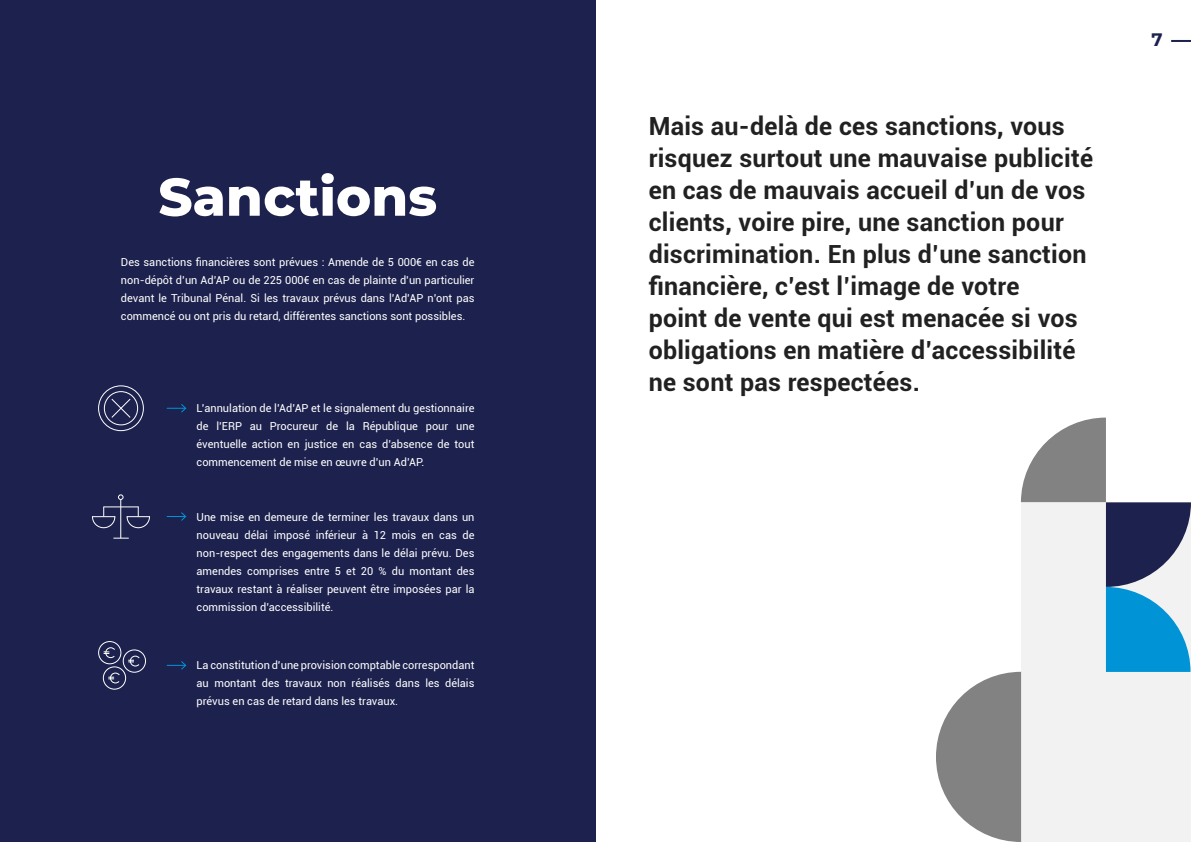
<style>
.page{position:relative;width:1191px;height:842px;background:#fff}
.page>*{position:absolute;margin:0;border:0;box-sizing:border-box;transform-origin:0 0}
.t1{font:800 53px "Montserrat";color:#fff}
.t2{font:700 25px/32px "Roboto";letter-spacing:.01em;color:#212121}
.t3{font:700 18px "Montserrat";color:#1c214d}
.t4{font:11px/18px "Roboto";color:#fff;text-align:justify}
</style>
<div class="page">
<hr style="left:1171px;top:40px;width:20px;height:2px;background:#1c214d">
<div style="left:0;top:0;width:595px;height:842px;background:#1c214d"></div>
<svg style="left:118px;top:494px;width:5px;height:6px"></svg>
<hr style="left:120px;top:500px;width:1px;height:38px;background:#fff">
<svg style="left:113px;top:538px;width:16px;height:1px"></svg>
<hr style="left:104px;top:506px;width:34px;height:1px;background:#fff">
<svg style="left:92px;top:507px;width:24px;height:21px"></svg>
<svg style="left:126px;top:507px;width:24px;height:21px"></svg>
<div style="left:98px;top:641px;width:23px;height:23px;border:1px solid #fff;border-radius:50%"></div>
<div style="left:123px;top:649px;width:23px;height:24px;border:1px solid #fff;border-radius:50%"></div>
<div style="left:103px;top:666px;width:23px;height:23px;border:1px solid #fff;border-radius:50%"></div>
<svg style="left:104px;top:647px;width:11px;height:11px"></svg>
<svg style="left:128px;top:655px;width:12px;height:12px"></svg>
<svg style="left:108px;top:672px;width:12px;height:12px"></svg>
<div style="left:104px;top:391px;width:34px;height:34px;border:1px solid #fff;border-radius:50%"></div>
<div style="left:98px;top:385px;width:46px;height:46px;border:1px solid #fff;border-radius:50%"></div>
<svg style="left:111px;top:398px;width:20px;height:20px"></svg>
<svg style="left:936px;top:418px;width:255px;height:424px"></svg>
<svg style="left:167px;top:404px;width:20px;height:9px"></svg>
<svg style="left:167px;top:512px;width:20px;height:9px"></svg>
<svg style="left:167px;top:661px;width:20px;height:9px"></svg>
<h1 class="t1" style="left:158px;top:158px;width:280px">Sanctions</h1>
<p class="t4" style="left:121px;top:253px;width:355px">Des sanctions financières sont prévues : Amende de 5 000€ en cas de non-dépôt d’un Ad’AP ou de 225 000€ en cas de plainte d’un particulier devant le Tribunal Pénal. Si les travaux prévus dans l’Ad’AP n’ont pas commencé ou ont pris du retard, différentes sanctions sont possibles.</p>
<p class="t4" style="left:197px;top:399px;width:279px">L’annulation de l’Ad’AP et le signalement du gestionnaire de l’ERP au Procureur de la République pour une éventuelle action en justice en cas d’absence de tout commencement de mise en œuvre d’un Ad’AP.</p>
<p class="t4" style="left:197px;top:507px;width:279px">Une mise en demeure de terminer les travaux dans un nouveau délai imposé inférieur à 12 mois en cas de non-respect des engagements dans le délai prévu. Des amendes comprises entre 5 et 20 % du montant des travaux restant à réaliser peuvent être imposées par la commission d’accessibilité.</p>
<p class="t4" style="left:197px;top:656px;width:279px">La constitution d’une provision comptable correspondant au montant des travaux non réalisés dans les délais prévus en cas de retard dans les travaux.</p>
<p class="t2" style="left:648px;top:109px;width:446px">Mais au-delà de ces sanctions, vous risquez surtout une mauvaise publicité en cas de mauvais accueil d’un de vos clients, voire pire, une sanction pour discrimination. En plus d’une sanction financière, c’est l’image de votre<br>point de vente qui est menacée si vos obligations en matière d’accessibilité ne sont pas respectées.</p>
<h3 class="t3" style="left:1151px;top:26px;width:13px">7</h3>
</div>
